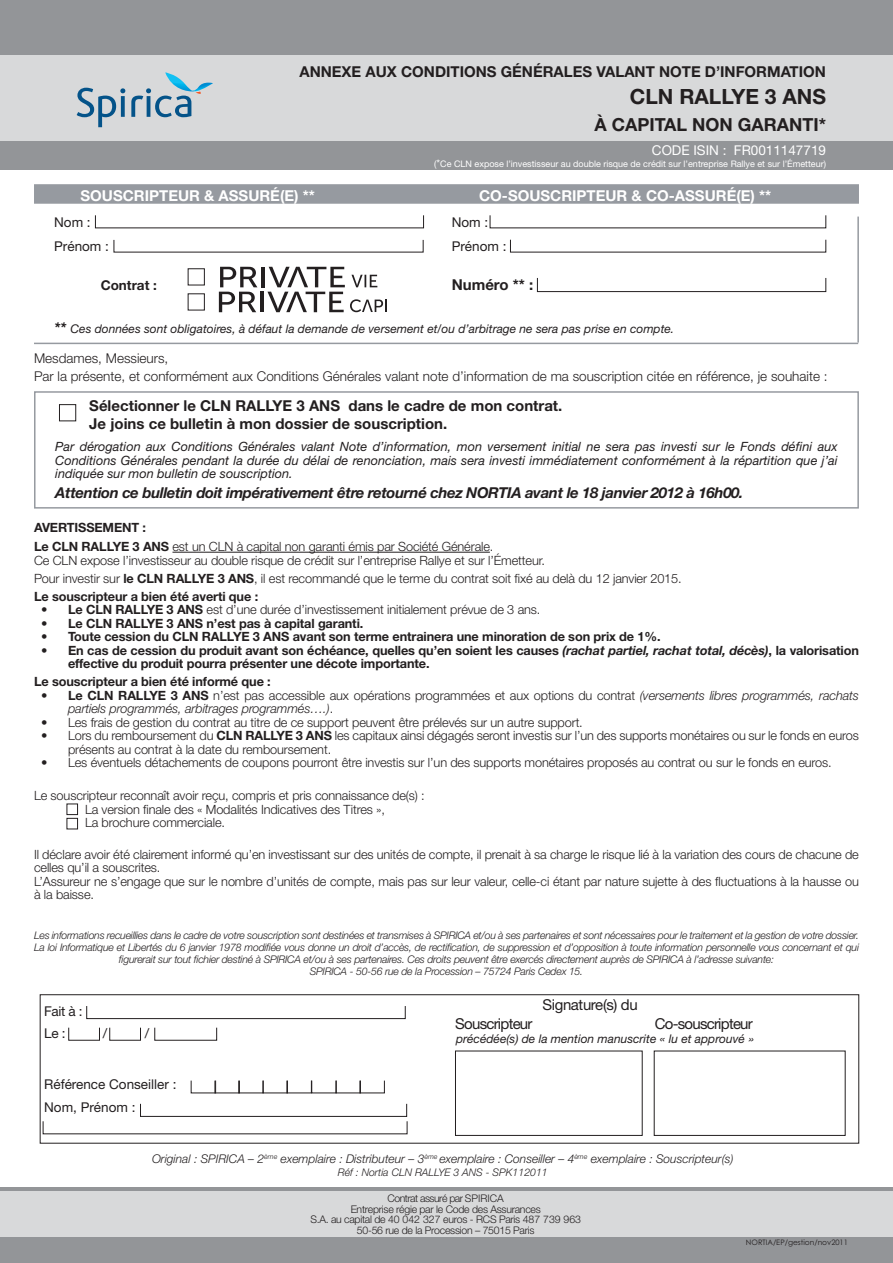
<style>
.page{position:relative;width:893px;height:1263px;background:#fff}
.page>*{position:absolute;margin:0;border:0;box-sizing:border-box;transform-origin:0 0}
.t1{font:700 21px "Helvetica Neue";color:#231f20}
.t2{font:700 18px "Helvetica Neue";color:#231f20}
.t3{font:700 15px/18px "Helvetica Neue";color:#231f20}
.t4{font:italic 700 15px "Helvetica Neue";letter-spacing:-.025em;color:#231f20}
.t5{font:700 15px "Helvetica Neue";color:#fff}
.t6{font:15px "Helvetica Neue";letter-spacing:-.05em;color:#231f20}
.t7{font:15px "Helvetica Neue";letter-spacing:-.025em;color:#231f20}
.t8{font:300 13.5px/18px "Helvetica Neue";color:#231f20}
.t9{font:13.5px/22.5px "Helvetica Neue";color:#231f20}
.t10{font:13.5px "Helvetica Neue";color:#fff}
.t11{font:700 13.5px "Helvetica Neue";color:#231f20}
.t12{font:300 12.75px/13.5px "Helvetica Neue";letter-spacing:-.01em;color:#231f20}
.t13{font:700 12.75px/13.5px "Helvetica Neue";letter-spacing:-.01em;color:#231f20}
.t14{font:italic 12.75px/13.5px "Helvetica Neue";color:#231f20;text-align:justify}
.t15{font:italic 300 12.75px/13.5px "Helvetica Neue";letter-spacing:-.01em;color:#231f20}
.t16{font:italic 12px "Helvetica Neue";color:#231f20}
.t17{font:italic 300 12px "Helvetica Neue";color:#231f20}
.t18{font:italic 300 10.5px/12px "Helvetica Neue";letter-spacing:-.02em;color:#231f20;text-align:center}
.t19{font:300 10.5px/10.5px "Helvetica Neue";letter-spacing:-.025em;color:#231f20;text-align:center}
.t20{font:italic 300 10.5px "Helvetica Neue";color:#231f20}
.t21{font:9px "Helvetica Neue";color:#fff}
.t22{font:7.5px "Century Gothic";color:#231f20}
.s1{font-size:10.5px}
.s2{font-weight:700;font-size:15px}
.s3{font-weight:700}
.s4{font-style:italic}
.s5{font-weight:700;font-style:normal}
.s6{font-style:normal}
</style>
<div class="page">
<div style="left:0;top:0;width:893px;height:170px;background:#939598"></div>
<div style="left:0;top:55px;width:893px;height:85px;background:#d8d9da"></div>
<div style="left:0;top:1187px;width:893px;height:76px;background:#939598"></div>
<div style="left:0;top:1191px;width:893px;height:46px;background:#d8d9da"></div>
<svg style="left:77px;top:88px;width:48px;height:39px"></svg>
<svg style="left:131px;top:72px;width:82px;height:45px"></svg>
<div style="left:40px;top:994px;width:819px;height:149px;border:1px solid #231f20"></div>
<div style="left:34px;top:391px;width:825px;height:118px;border:2px solid #969aa0"></div>
<hr style="left:857px;top:217px;width:2px;height:126px;background:#969aa0">
<hr style="left:34px;top:343px;width:824px;height:1px;background:#969aa0">
<div style="left:34px;top:184px;width:825px;height:20px;background:#969aa0"></div>
<div style="left:59px;top:404px;width:17px;height:17px;border:1px solid #231f20"></div>
<hr style="left:172px;top:552px;width:318px;height:1px;background:#231f20">
<hr style="left:261px;top:267px;width:4px;height:20px;background:#231f20">
<div style="left:87px;top:1006px;width:318px;height:13px;border:1px solid #231f20"></div>
<div style="left:215px;top:1080px;width:25px;height:13px;border:1px solid #231f20"></div>
<div style="left:359px;top:1080px;width:26px;height:13px;border:1px solid #231f20"></div>
<svg style="left:219px;top:267px;width:38px;height:45px"></svg>
<hr style="left:260px;top:292px;width:3px;height:20px;background:#231f20">
<svg style="left:267px;top:267px;width:120px;height:45px"></svg>
<div style="left:537px;top:278px;width:289px;height:14px;border:1px solid #231f20"></div>
<div style="left:188px;top:268px;width:17px;height:17px;border:1px solid #231f20"></div>
<div style="left:67px;top:803px;width:11px;height:12px;border:1px solid #231f20"></div>
<div style="left:67px;top:818px;width:11px;height:11px;border:1px solid #231f20"></div>
<p class="t3" style="left:299px;top:62px;width:22px">Anne</p>
<p class="t3" style="left:342px;top:62px;width:212px">xe aux Conditions Générales</p>
<p class="t3" style="left:596px;top:62px;width:231px">VALANT NOTE D’INFORMATION</p>
<h1 class="t1" style="left:630px;top:83px;width:198px">CLN RALLYE 3 ANS</h1>
<h2 class="t2" style="left:594px;top:113px;width:233px">À CAPITAL NON GARANTI*</h2>
<p class="t10" style="left:652px;top:142px;width:176px">CODE ISIN : FR0011147719</p>
<p class="t5" style="left:81px;top:186px;width:236px">SOUSCRIPTEUR &amp; ASSURÉ(E) **</p>
<p class="t5" style="left:479px;top:186px;width:294px">CO-SOUSCRIPTEUR &amp; CO-ASSURÉ(E) **</p>
<p class="t21" style="left:434px;top:158px;width:393px">(<span class="s1">*</span>Ce CLN expose l’investisseur au double risque de crédit sur l’entreprise Rallye et sur l’Émetteur)</p>
<p class="t9" style="left:54px;top:211px;width:38px">Nom :</p>
<p class="t9" style="left:452px;top:211px;width:38px">Nom :</p>
<p class="t9" style="left:54px;top:235px;width:56px">Prénom :</p>
<p class="t9" style="left:452px;top:235px;width:56px">Prénom :</p>
<p class="t11" style="left:101px;top:277px;width:58px">Contrat :</p>
<p class="t3" style="left:452px;top:275px;width:83px">Numéro ** :</p>
<p class="t16" style="left:54px;top:322px;width:622px"><span class="s2">**</span> Ces données sont obligatoires, à défaut la demande de versement et/ou d’arbitrage ne sera pas prise en compte.</p>
<p class="t8" style="left:34px;top:348px;width:795px">Mesdames, Messieurs,<br>Par la présente, et conformément aux Conditions Générales valant note d’information de ma souscription citée en référence, je souhaite :</p>
<p class="t3" style="left:89px;top:396px;width:475px">Sélectionner le CLN RALLYE 3 ANS dans le cadre de mon contrat.<br>Je joins ce bulletin à mon dossier de souscription.</p>
<p class="t14" style="left:55px;top:439px;width:784px">Par dérogation aux Conditions Générales valant Note d’information, mon versement initial ne sera pas investi sur le Fonds défini aux Conditions Générales pendant la durée du délai de renonciation, mais sera investi immédiatement conformément à la répartition que j’ai indiquée sur mon bulletin de souscription.</p>
<p class="t4" style="left:55px;top:483px;width:690px">Attention ce bulletin doit impérativement être retourné chez NORTIA avant le 18 janvier 2012 à 16h00.</p>
<p class="t13" style="left:34px;top:520px;width:18px">Aver</p>
<p class="t13" style="left:67px;top:520px;width:22px">tissemen</p>
<p class="t12" style="left:34px;top:517px;width:461px;line-height:19.5px;text-indent:98px"><span class="s3">t :<br>Le CLN RALLYE 3 ANS</span> est un CLN à capital non garanti émis par Société Générale.</p>
<p class="t12" style="left:34px;top:551px;width:649px;line-height:18px">Ce CLN expose l’investisseur au double risque de crédit sur l’entreprise Rallye et sur l’Émetteur.<br>Pour investir sur <span class="s3">le CLN RALLYE 3 ANS</span>, il est recommandé que le terme du contrat soit fixé au delà du 12 janvier 2015.<br><span class="s3">Le souscripteur a bien été averti que :</span></p>
<p class="t12" style="left:41px;top:603px;width:501px"><span class="s3">• Le CLN RALLYE 3 ANS</span> est d’une durée d’investissement initialement prévue de 3 ans.</p>
<p class="t13" style="left:41px;top:616px;width:324px">• Le CLN RALLYE 3 ANS n’est pas à capital garanti.</p>
<p class="t13" style="left:41px;top:630px;width:621px">• Toute cession du CLN RALLYE 3 ANS avant son terme entrainera une minoration de son prix de 1%.</p>
<p class="t13" style="left:68px;top:643px;width:792px;text-indent:-27px">• En cas de cession du produit avant son échéance, quelles qu’en soient les causes <span class="s4">(rachat partiel, rachat total, décès)</span>, la valorisation effective du produit pourra présenter une décote importante.</p>
<p class="t13" style="left:34px;top:675px;width:238px">Le souscripteur a bien été informé que :</p>
<p class="t15" style="left:68px;top:688px;width:792px;text-indent:-27px"><span class="s5">• Le CLN RALLYE 3 ANS</span> <span class="s6">n’est pas accessible aux opérations programmées et aux options du contrat</span> (versements libres programmés, rachats partiels programmés, arbitrages programmés….)<span class="s6">.</span></p>
<p class="t12" style="left:41px;top:715px;width:543px">• Les frais de gestion du contrat au titre de ce support peuvent être prélevés sur un autre support.</p>
<p class="t12" style="left:68px;top:729px;width:792px;text-indent:-27px">• Lors du remboursement du <span class="s3">CLN RALLYE 3 ANS</span> les capitaux ainsi dégagés seront investis sur l’un des supports monétaires ou sur le fonds en euros présents au contrat à la date du remboursement.</p>
<p class="t12" style="left:41px;top:756px;width:792px">• Les éventuels détachements de coupons pourront être investis sur l’un des supports monétaires proposés au contrat ou sur le fonds en euros.</p>
<p class="t12" style="left:34px;top:789px;width:392px">Le souscripteur reconnaît avoir reçu, compris et pris connaissance de(s) :</p>
<p class="t12" style="left:69px;top:802px;width:318px">• La version finale des « Modalités Indicatives des Titres »,</p>
<p class="t12" style="left:69px;top:816px;width:158px">• La brochure commerciale.</p>
<p class="t12" style="left:34px;top:847px;width:826px">Il déclare avoir été clairement informé qu’en investissant sur des unités de compte, il prenait à sa charge le risque lié à la variation des cours de chacune de celles qu’il a souscrites.<br>L’Assureur ne s’engage que sur le nombre d’unités de compte, mais pas sur leur valeur, celle-ci étant par nature sujette à des fluctuations à la hausse ou à la baisse.</p>
<p class="t18" style="left:34px;top:929px;width:826px">Les informations recueillies dans le cadre de votre souscription sont destinées et transmises à SPIRICA et/ou à ses partenaires et sont nécessaires pour le traitement et la gestion de votre dossier.<br>La loi Informatique et Libertés du 6 janvier 1978 modifiée vous donne un droit d’accès, de rectification, de suppression et d’opposition à toute information personnelle vous concernant et qui figurerait sur tout fichier destiné à SPIRICA et/ou à ses partenaires. Ces droits peuvent être exercés directement auprès de SPIRICA à l’adresse suivante:<br>SPIRICA - 50-56 rue de la Procession – 75724 Paris Cedex 15.</p>
<p class="t9" style="left:44px;top:999px;width:40px">Fait à :</p>
<p class="t7" style="left:542px;top:995px;width:97px">Signature(s) du</p>
<p class="t9" style="left:44px;top:1022px;width:23px">Le :</p>
<p class="t9" style="left:103px;top:1022px;width:6px">/</p>
<p class="t9" style="left:145px;top:1022px;width:6px">/</p>
<p class="t6" style="left:455px;top:1015px;width:79px">Souscripteur</p>
<p class="t6" style="left:655px;top:1015px;width:100px">Co-souscripteur</p>
<p class="t16" style="left:456px;top:1031px;width:299px">précédée(s) de la mention manuscrite « lu et approuvé »</p>
<p class="t9" style="left:44px;top:1073px;width:134px">Référence Conseiller :<br>Nom, Prénom :</p>
<p class="t17" style="left:152px;top:1151px;width:583px">Original : SPIRICA – 2<sup>ème</sup> exemplaire : Distributeur – 3<sup>ème</sup> exemplaire : Conseiller – 4<sup>ème</sup> exemplaire : Souscripteur(s)</p>
<p class="t20" style="left:338px;top:1166px;width:211px">Réf : Nortia CLN RALLYE 3 ANS - SPK112011</p>
<p class="t19" style="left:310px;top:1193px;width:272px">Contrat assuré par SPIRICA<br>Entreprise régie par le Code des Assurances<br>S.A. au capital de 40 042 327 euros - RCS Paris 487 739 963<br>50-56 rue de la Procession – 75015 Paris</p>
<p class="t22" style="left:746px;top:1238px;width:104px">NORTIA/EP/gestion/nov2011</p>
</div>
